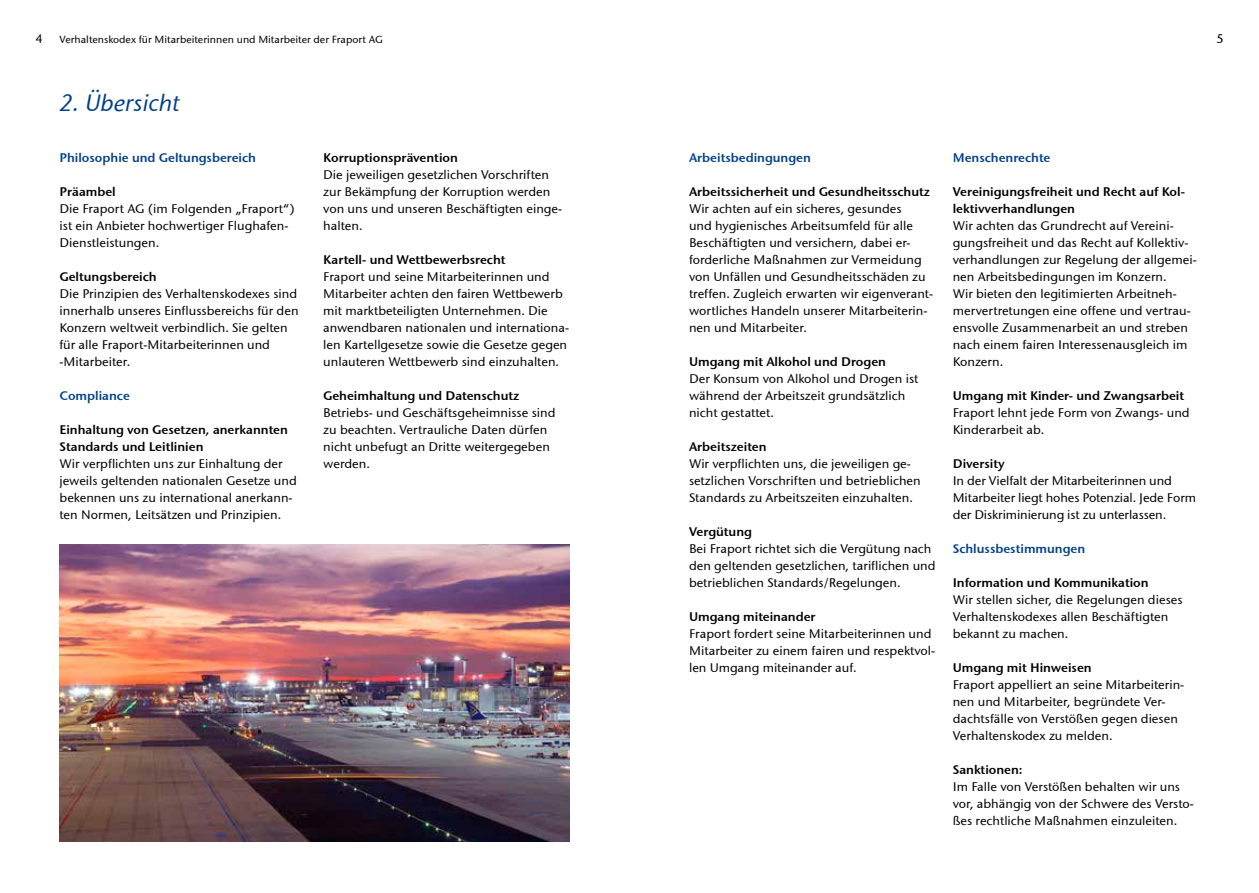
<style>
.page{position:relative;width:1259px;height:893px;background:#fff}
.page>*{position:absolute;margin:0;border:0;box-sizing:border-box;transform-origin:0 0}
.t1{font:italic 500 24px "Fraport Stone Sans";color:#003f8a}
.t2{font:500 12.75px/17px "Fraport Stone Sans";color:#000}
.t3{font:600 12.75px/17px "Fraport Stone Sans";color:#000}
.t4{font:600 12.75px "Fraport Stone Sans";color:#003f8a}
.t5{font:500 10.5px "Fraport Stone Sans";color:#000}
</style>
<div class="page">
<img style="left:60px;top:544px;width:510px;height:298px">
<p class="t2" style="left:35px;top:30px;width:9px">4</p>
<p class="t5" style="left:60px;top:33px;width:325px">Verhaltenskodex für Mitarbeiterinnen und Mitarbeiter der Fraport AG</p>
<p class="t2" style="left:1216px;top:30px;width:9px">5</p>
<h1 class="t1" style="left:60px;top:88px;width:122px">2. Übersicht</h1>
<p class="t4" style="left:60px;top:149px;width:198px">Philosophie und Geltungsbereich</p>
<p class="t3" style="left:60px;top:183px;width:58px">Präambel</p>
<p class="t2" style="left:60px;top:200px;width:237px">Die Fraport AG (im Folgenden „Fraport“) ist ein Anbieter hochwertiger Flughafen-<br>Dienstleistungen.</p>
<p class="t3" style="left:60px;top:268px;width:99px">Geltungsbereich</p>
<p class="t2" style="left:60px;top:285px;width:240px">Die Prinzipien des Verhaltenskodexes sind innerhalb unseres Einflussbereichs für den Konzern weltweit verbindlich. Sie gelten für alle Fraport-Mitarbeiterinnen und -Mitarbeiter.</p>
<p class="t4" style="left:60px;top:387px;width:72px">Compliance</p>
<p class="t3" style="left:60px;top:421px;width:230px">Einhaltung von Gesetzen, anerkannten<br>Standards und Leitlinien</p>
<p class="t2" style="left:60px;top:455px;width:239px">Wir verpflichten uns zur Einhaltung der jeweils geltenden nationalen Gesetze und bekennen uns zu international anerkann&shy;ten Normen, Leitsätzen und Prinzipien.</p>
<p class="t3" style="left:323px;top:149px;width:136px">Korruptionsprävention</p>
<p class="t2" style="left:323px;top:166px;width:240px">Die jeweiligen gesetzlichen Vorschriften zur Bekämpfung der Korruption werden von uns und unseren Beschäftigten einge&shy;halten.</p>
<p class="t3" style="left:323px;top:251px;width:184px">Kartell- und Wettbewerbsrecht</p>
<p class="t2" style="left:323px;top:268px;width:247px">Fraport und seine Mitarbeiterinnen und Mitarbeiter achten den fairen Wettbewerb mit marktbeteiligten Unternehmen. Die anwendbaren nationalen und internationa&shy;len Kartellgesetze sowie die Gesetze gegen unlauteren Wettbewerb sind einzuhalten.</p>
<p class="t3" style="left:323px;top:387px;width:198px">Geheimhaltung und Datenschutz</p>
<p class="t2" style="left:323px;top:404px;width:234px">Betriebs- und Geschäftsgeheimnisse sind zu beachten. Vertrauliche Daten dürfen nicht unbefugt an Dritte weitergegeben werden.</p>
<p class="t4" style="left:689px;top:149px;width:123px">Arbeitsbedingungen</p>
<p class="t3" style="left:689px;top:183px;width:242px">Arbeitssicherheit und Gesundheitsschutz</p>
<p class="t2" style="left:689px;top:200px;width:246px">Wir achten auf ein sicheres, gesundes<br>und hygienisches Arbeitsumfeld für alle Beschäftigten und versichern, dabei er&shy;forderliche Maßnahmen zur Vermeidung von Unfällen und Gesundheitsschäden zu treffen. Zugleich erwarten wir eigenverant&shy;wortliches Handeln unserer Mitarbeiterin&shy;nen und Mitarbeiter.</p>
<p class="t3" style="left:689px;top:353px;width:198px">Umgang mit Alkohol und Drogen</p>
<p class="t2" style="left:689px;top:370px;width:231px">Der Konsum von Alkohol und Drogen ist während der Arbeitszeit grundsätzlich nicht gestattet.</p>
<p class="t3" style="left:689px;top:438px;width:79px">Arbeitszeiten</p>
<p class="t2" style="left:689px;top:455px;width:233px">Wir verpflichten uns, die jeweiligen ge&shy;setzlichen Vorschriften und betrieblichen<br>Standards zu Arbeitszeiten einzuhalten.</p>
<p class="t3" style="left:689px;top:523px;width:64px">Vergütung</p>
<p class="t2" style="left:689px;top:540px;width:248px">Bei Fraport richtet sich die Vergütung nach den geltenden gesetzlichen, tariflichen und betrieblichen Standards/Regelungen.</p>
<p class="t3" style="left:689px;top:608px;width:128px">Umgang miteinander</p>
<p class="t2" style="left:689px;top:625px;width:248px">Fraport fordert seine Mitarbeiterinnen und<br>Mitarbeiter zu einem fairen und respektvol&shy;len Umgang miteinander auf.</p>
<p class="t4" style="left:952px;top:149px;width:99px">Menschenrechte</p>
<p class="t3" style="left:952px;top:183px;width:234px">Vereinigungsfreiheit und Recht auf Kol&shy;lektivverhandlungen</p>
<p class="t2" style="left:952px;top:217px;width:245px">Wir achten das Grundrecht auf Vereini&shy;gungsfreiheit und das Recht auf Kollektiv&shy;verhandlungen zur Regelung der allgemei&shy;nen Arbeitsbedingungen im Konzern.<br>Wir bieten den legitimierten Arbeitneh&shy;mervertretungen eine offene und vertrau&shy;ensvolle Zusammenarbeit an und streben nach einem fairen Interessenausgleich im Konzern.</p>
<p class="t3" style="left:952px;top:387px;width:233px">Umgang mit Kinder- und Zwangsarbeit</p>
<p class="t2" style="left:952px;top:404px;width:238px">Fraport lehnt jede Form von Zwangs- und<br>Kinderarbeit ab.</p>
<p class="t3" style="left:952px;top:455px;width:53px">Diversity</p>
<p class="t2" style="left:952px;top:472px;width:245px">In der Vielfalt der Mitarbeiterinnen und<br>Mitarbeiter liegt hohes Potenzial. Jede Form der Diskriminierung ist zu unterlassen.</p>
<p class="t4" style="left:952px;top:541px;width:134px">Schlussbestimmungen</p>
<p class="t3" style="left:952px;top:574px;width:197px">Information und Kommunikation</p>
<p class="t2" style="left:952px;top:591px;width:231px">Wir stellen sicher, die Regelungen dieses<br>Verhaltenskodexes allen Beschäftigten bekannt zu machen.</p>
<p class="t3" style="left:952px;top:659px;width:140px">Umgang mit Hinweisen</p>
<p class="t2" style="left:952px;top:676px;width:233px">Fraport appelliert an seine Mitarbeiterin&shy;nen und Mitarbeiter, begründete Ver&shy;dachtsfälle von Verstößen gegen diesen Verhaltenskodex zu melden.</p>
<p class="t3" style="left:952px;top:761px;width:71px">Sanktionen:</p>
<p class="t2" style="left:952px;top:778px;width:243px">Im Falle von Verstößen behalten wir uns vor, abhängig von der Schwere des Versto&shy;ßes rechtliche Maßnahmen einzuleiten.</p>
</div>
